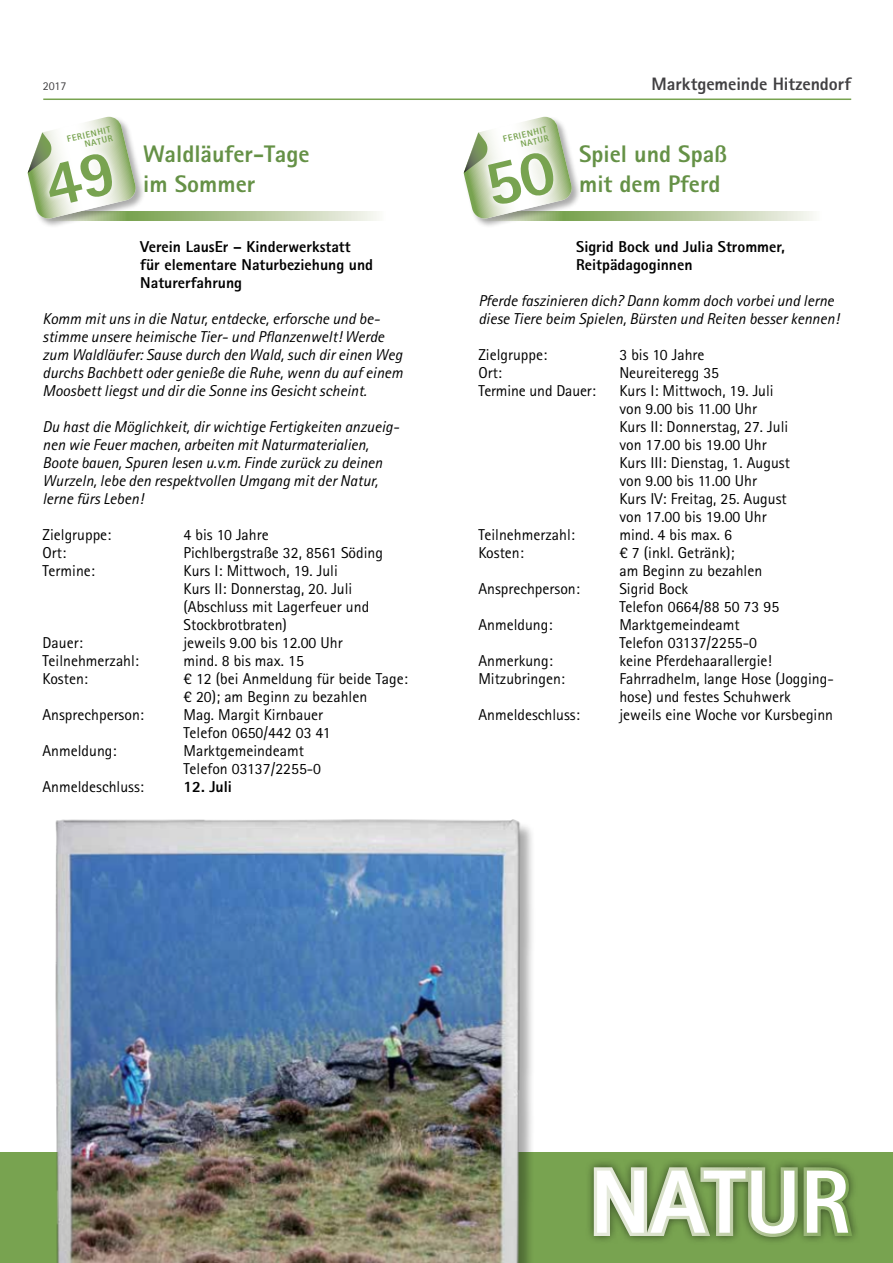
<style>
.page{position:relative;width:893px;height:1263px;background:#fff}
.page>*{position:absolute;margin:0;border:0;box-sizing:border-box;transform-origin:0 0}
.t1{font:800 90px "Rotis Sans Serif Pro";color:#fff}
.t2{font:800 24px/30px "Rotis Sans Serif Pro";color:#659146}
.t3{font:800 18px "Rotis Sans Serif Pro";letter-spacing:-.005em;color:#414042}
.t4{font:15.75px/18px "Rotis Sans Serif Pro";color:#000}
.t5{font:italic 15.75px/18px "Rotis Sans Serif Pro";color:#000}
.t6{font:800 15.75px/18px "Rotis Sans Serif Pro";color:#000}
.t7{font:12px "Rotis Sans Serif Pro";color:#414042}
.t8{font:800 9px/9px "Rotis Sans Serif Pro";color:#78a350;text-align:right}
</style>
<div class="page">
<hr style="left:43px;top:99px;width:808px;height:1px;background:#78a350">
<div style="left:0;top:1152px;width:893px;height:111px;background:#78a350"></div>
<svg style="left:590px;top:1164px;width:266px;height:77px"></svg>
<svg style="left:145px;top:211px;width:232px;height:10px;background:#bacca2"></svg>
<div style="left:27px;top:116px;width:118px;height:112px;background:#000;opacity:.33"></div>
<img style="left:55px;top:819px;width:477px;height:444px">
<svg style="left:581px;top:211px;width:232px;height:10px;background:#bacca2"></svg>
<div style="left:463px;top:116px;width:118px;height:112px;background:#000;opacity:.33"></div>
<svg style="left:28px;top:116px;width:109px;height:104px"></svg>
<svg style="left:464px;top:116px;width:109px;height:104px"></svg>
<p class="t7" style="left:43px;top:79px;width:25px">2017</p>
<p class="t3" style="left:652px;top:72px;width:201px">Marktgemeinde Hitzendorf</p>
<p class="t8" style="left:66px;top:135px;width:46px;rotate:-13deg">FERIENHIT<br>NATUR</p>
<h2 class="t2" style="left:143px;top:139px;width:168px">Waldläufer-Tage im Sommer</h2>
<p class="t6" style="left:140px;top:238px;width:234px">Verein LausEr – Kinderwerkstatt für elementare Naturbeziehung und<br>Naturerfahrung</p>
<p class="t5" style="left:43px;top:310px;width:362px">Komm mit uns in die Natur, entdecke, erforsche und be&shy;stimme unsere heimische Tier- und Pflanzenwelt! Werde zum Waldläufer: Sause durch den Wald, such dir einen Weg durchs Bachbett oder genieße die Ruhe, wenn du auf einem Moosbett liegst und dir die Sonne ins Gesicht scheint.</p>
<p class="t5" style="left:43px;top:418px;width:358px">Du hast die Möglichkeit, dir wichtige Fertigkeiten anzueig&shy;nen wie Feuer machen, arbeiten mit Naturmaterialien, Boote bauen, Spuren lesen u.v.m. Finde zurück zu deinen Wurzeln, lebe den respektvollen Umgang mit der Natur, lerne fürs Leben!</p>
<p class="t4" style="left:43px;top:526px;width:70px">Zielgruppe:</p>
<p class="t4" style="left:184px;top:526px;width:87px">4 bis 10 Jahre</p>
<p class="t4" style="left:43px;top:544px;width:25px">Ort:</p>
<p class="t4" style="left:184px;top:544px;width:201px">Pichlbergstraße 32, 8561 Söding</p>
<p class="t4" style="left:43px;top:562px;width:54px">Termine:</p>
<p class="t4" style="left:184px;top:562px;width:187px">Kurs I: Mittwoch, 19. Juli<br>Kurs II: Donnerstag, 20. Juli (Abschluss mit Lagerfeuer und<br>Stockbrotbraten)</p>
<p class="t4" style="left:43px;top:634px;width:42px">Dauer:</p>
<p class="t4" style="left:184px;top:634px;width:161px">jeweils 9.00 bis 12.00 Uhr</p>
<p class="t4" style="left:43px;top:652px;width:98px">Teilnehmerzahl:</p>
<p class="t4" style="left:184px;top:652px;width:122px">mind. 8 bis max. 15</p>
<p class="t4" style="left:43px;top:670px;width:47px">Kosten:</p>
<p class="t4" style="left:184px;top:670px;width:226px">€ 12 (bei Anmeldung für beide Tage: € 20); am Beginn zu bezahlen</p>
<p class="t4" style="left:43px;top:706px;width:103px">Ansprechperson:</p>
<p class="t4" style="left:184px;top:706px;width:149px">Mag. Margit Kirnbauer<br>Telefon 0650/442 03 41</p>
<p class="t4" style="left:43px;top:742px;width:76px">Anmeldung:</p>
<p class="t4" style="left:184px;top:742px;width:139px">Marktgemeindeamt<br>Telefon 03137/2255-0</p>
<p class="t4" style="left:43px;top:778px;width:103px">Anmeldeschluss:</p>
<p class="t6" style="left:184px;top:778px;width:50px">12. Juli</p>
<p class="t8" style="left:502px;top:135px;width:46px;rotate:-13deg">FERIENHIT<br>NATUR</p>
<h2 class="t2" style="left:579px;top:139px;width:150px">Spiel und Spaß mit dem Pferd</h2>
<p class="t6" style="left:576px;top:238px;width:210px">Sigrid Bock und Julia Strommer,<br>Reitpädagoginnen</p>
<p class="t5" style="left:478px;top:292px;width:362px">Pferde faszinieren dich? Dann komm doch vorbei und lerne diese Tiere beim Spielen, Bürsten und Reiten besser kennen!</p>
<p class="t4" style="left:478px;top:346px;width:70px">Zielgruppe:</p>
<p class="t4" style="left:619px;top:346px;width:87px">3 bis 10 Jahre</p>
<p class="t4" style="left:478px;top:364px;width:25px">Ort:</p>
<p class="t4" style="left:619px;top:364px;width:101px">Neureiteregg 35</p>
<p class="t4" style="left:478px;top:382px;width:119px">Termine und Dauer:</p>
<p class="t4" style="left:619px;top:382px;width:172px">Kurs I: Mittwoch, 19. Juli von 9.00 bis 11.00 Uhr<br>Kurs II: Donnerstag, 27. Juli von 17.00 bis 19.00 Uhr<br>Kurs III: Dienstag, 1. August von 9.00 bis 11.00 Uhr<br>Kurs IV: Freitag, 25. August von 17.00 bis 19.00 Uhr</p>
<p class="t4" style="left:478px;top:526px;width:98px">Teilnehmerzahl:</p>
<p class="t4" style="left:619px;top:526px;width:114px">mind. 4 bis max. 6</p>
<p class="t4" style="left:478px;top:544px;width:47px">Kosten:</p>
<p class="t4" style="left:619px;top:544px;width:144px">€ 7 (inkl. Getränk);<br>am Beginn zu bezahlen</p>
<p class="t4" style="left:478px;top:580px;width:103px">Ansprechperson:</p>
<p class="t4" style="left:619px;top:580px;width:161px">Sigrid Bock<br>Telefon 0664/88 50 73 95</p>
<p class="t4" style="left:478px;top:616px;width:76px">Anmeldung:</p>
<p class="t4" style="left:619px;top:616px;width:139px">Marktgemeindeamt<br>Telefon 03137/2255-0</p>
<p class="t4" style="left:478px;top:652px;width:76px">Anmerkung:</p>
<p class="t4" style="left:619px;top:652px;width:154px">keine Pferdehaarallergie!</p>
<p class="t4" style="left:478px;top:670px;width:88px">Mitzubringen:</p>
<p class="t4" style="left:619px;top:670px;width:216px">Fahrradhelm, lange Hose (Jogging&shy;hose) und festes Schuhwerk</p>
<p class="t4" style="left:478px;top:706px;width:103px">Anmeldeschluss:</p>
<p class="t4" style="left:619px;top:706px;width:215px">jeweils eine Woche vor Kursbeginn</p>
<h1 class="t1" style="left:590px;top:1145px;width:262px">NATUR</h1>
</div>
